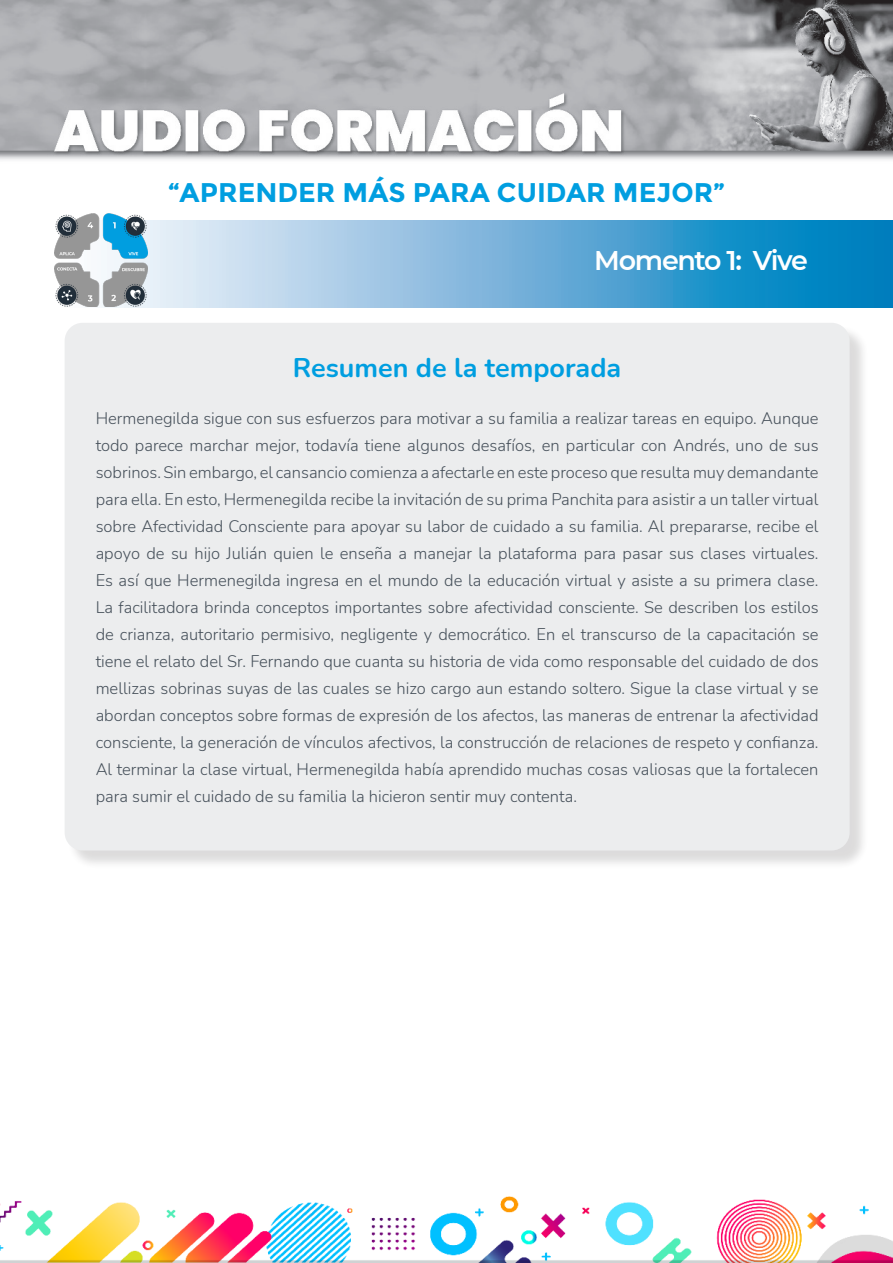
<style>
.page{position:relative;width:893px;height:1263px;background:#fff}
.page>*{position:absolute;margin:0;border:0;box-sizing:border-box;transform-origin:0 0}
.t1{font:700 27px "Montserrat";color:#009ee0}
.Parrafo{font:700 27px "Nunito";color:#009ee0}
.Titulos{font:600 27px "Montserrat";letter-spacing:-.05em;color:#fff}
.Parrafo-2{font:300 16.5px/27px "Nunito";color:#46505a;text-align:justify}
</style>
<div class="page">
<img style="left:0;top:0;width:893px;height:160px">
<img style="left:0;top:1196px;width:893px;height:67px">
<svg style="left:101px;top:220px;width:792px;height:88px;background:#6cb1d9"></svg>
<img style="left:54px;top:213px;width:94px;height:94px">
<div style="left:67px;top:325px;width:801px;height:544px;background:#231f20;opacity:.16"></div>
<div style="left:65px;top:323px;width:785px;height:527px;background:#ecedee;border-radius:18px"></div>
<p class="t1" style="left:168px;top:176px;width:558px">“APRENDER MÁS PARA CUIDAR MEJOR”</p>
<p class="Titulos" style="left:594px;top:241px;width:215px">Momento 1: Vive</p>
<p class="Parrafo" style="left:293px;top:348px;width:330px">Resumen de la temporada</p>
<p class="Parrafo-2" style="left:96px;top:404px;width:724px">Hermenegilda sigue con sus esfuerzos para motivar a su familia a realizar tareas en equipo. Aunque todo parece marchar mejor, todavía tiene algunos desafíos, en particular con Andrés, uno de sus sobrinos. Sin embargo, el cansancio comienza a afectarle en este proceso que resulta muy demandante para ella. En esto, Hermenegilda recibe la invitación de su prima Panchita para asistir a un taller virtual sobre Afectividad Consciente para apoyar su labor de cuidado a su familia. Al prepararse, recibe el apoyo de su hijo Julián quien le enseña a manejar la plataforma para pasar sus clases virtuales.<br>Es así que Hermenegilda ingresa en el mundo de la educación virtual y asiste a su primera clase.<br>La facilitadora brinda conceptos importantes sobre afectividad consciente. Se describen los estilos de crianza, autoritario permisivo, negligente y democrático. En el transcurso de la capacitación se tiene el relato del Sr. Fernando que cuanta su historia de vida como responsable del cuidado de dos mellizas sobrinas suyas de las cuales se hizo cargo aun estando soltero. Sigue la clase virtual y se abordan conceptos sobre formas de expresión de los afectos, las maneras de entrenar la afectividad consciente, la generación de vínculos afectivos, la construcción de relaciones de respeto y confianza.<br>Al terminar la clase virtual, Hermenegilda había aprendido muchas cosas valiosas que la fortalecen para sumir el cuidado de su familia la hicieron sentir muy contenta.</p>
</div>
